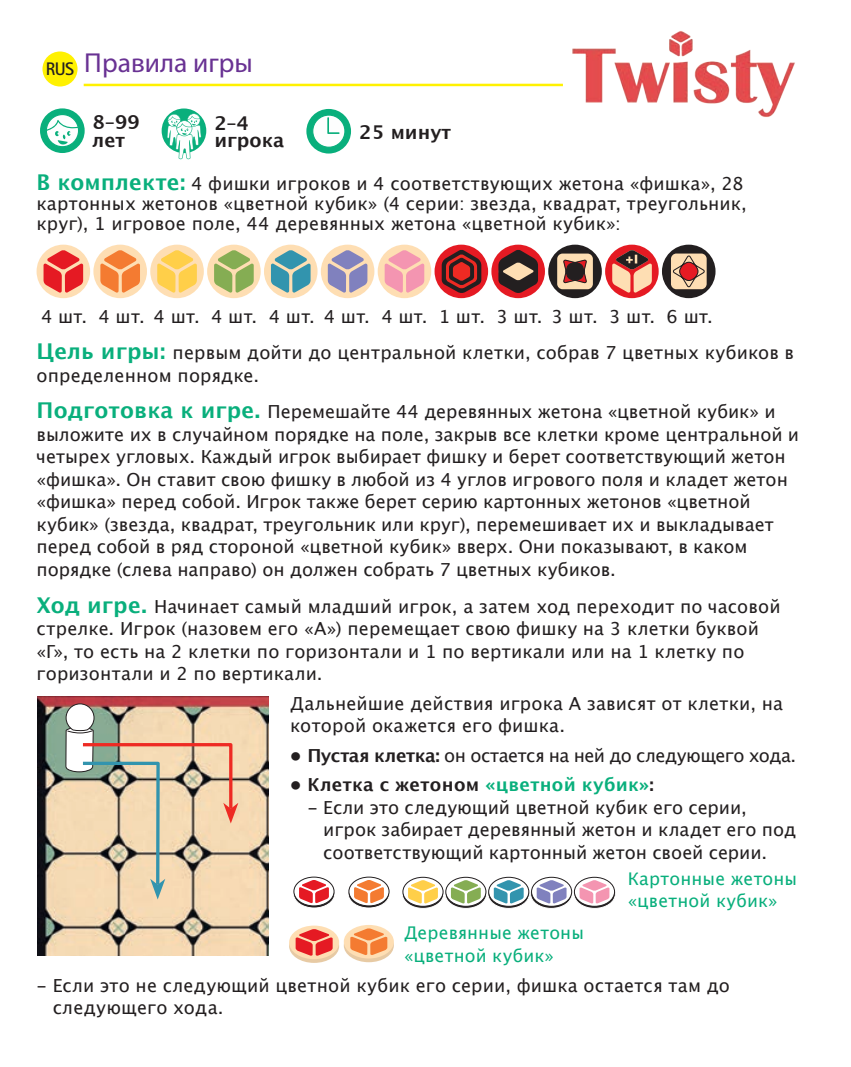
<style>
.page{position:relative;width:851px;height:1067px;background:#fff}
.page>*{position:absolute;margin:0;border:0;box-sizing:border-box;transform-origin:0 0}
.t1{font:27.5px "Myriad Pro";color:#693293}
.t2{font:700 19px/17.5px "Lucida Grande";color:#231f20}
.t3{font:18px/22.5px "Lucida Grande";letter-spacing:.005em;color:#231f20}
.t4{font:18px "Lucida Grande";letter-spacing:-.025em;color:#231f20}
.t5{font:700 18px "Lucida Grande";letter-spacing:.015em;color:#231f20}
.t6{font:17.5px/22.5px "Lucida Grande";letter-spacing:.01em;color:#09af7c}
.s1{font-weight:700;font-size:21.75px;color:#09af7c}
.s2{font-weight:700}
.s3{color:#09af7c}
</style>
<div class="page">
<div style="left:306px;top:109px;width:45px;height:45px;background:#09af7c;border-radius:50%"></div>
<svg style="left:312px;top:114px;width:33px;height:34px"></svg>
<div style="left:661px;top:245px;width:54px;height:53px;background:#231f20;border-radius:50%"></div>
<div style="left:670px;top:253px;width:36px;height:36px;background:#fedeb3;border-radius:5px"></div>
<svg style="left:672px;top:255px;width:33px;height:33px"></svg>
<div style="left:548px;top:245px;width:53px;height:53px;background:#231f20;border-radius:50%"></div>
<div style="left:557px;top:254px;width:35px;height:35px;background:#fedeb3;border-radius:5px"></div>
<svg style="left:563px;top:260px;width:24px;height:23px"></svg>
<svg style="left:604px;top:245px;width:54px;height:53px"></svg>
<svg style="left:612px;top:250px;width:39px;height:43px;background:#cc7a69"></svg>
<div style="left:434px;top:245px;width:54px;height:53px;background:#e51a23;border-radius:50%"></div>
<svg style="left:441px;top:250px;width:40px;height:43px"></svg>
<div style="left:491px;top:245px;width:53px;height:53px;background:#e51a23;border-radius:50%"></div>
<svg style="left:498px;top:250px;width:39px;height:43px"></svg>
<div style="left:37px;top:245px;width:53px;height:53px;background:#fedeb3;border-radius:50%"></div>
<svg style="left:43px;top:250px;width:40px;height:43px"></svg>
<div style="left:93px;top:245px;width:54px;height:53px;background:#fedeb3;border-radius:50%"></div>
<svg style="left:100px;top:250px;width:40px;height:43px"></svg>
<div style="left:150px;top:245px;width:54px;height:53px;background:#fedeb3;border-radius:50%"></div>
<svg style="left:157px;top:250px;width:40px;height:43px"></svg>
<div style="left:207px;top:245px;width:53px;height:53px;background:#fedeb3;border-radius:50%"></div>
<svg style="left:214px;top:250px;width:39px;height:43px"></svg>
<div style="left:264px;top:245px;width:53px;height:53px;background:#fedeb3;border-radius:50%"></div>
<svg style="left:271px;top:250px;width:39px;height:43px"></svg>
<div style="left:321px;top:245px;width:53px;height:53px;background:#fedeb3;border-radius:50%"></div>
<svg style="left:327px;top:250px;width:40px;height:43px"></svg>
<div style="left:377px;top:245px;width:54px;height:53px;background:#fedeb3;border-radius:50%"></div>
<svg style="left:384px;top:250px;width:40px;height:43px"></svg>
<img style="left:38px;top:696px;width:231px;height:260px">
<svg style="left:65px;top:696px;width:173px;height:204px;background:#d7bda1"></svg>
<svg style="left:293px;top:879px;width:41px;height:29px"></svg>
<div style="left:293px;top:879px;width:42px;height:29px;border:1px solid #fff;border-radius:50%"></div>
<svg style="left:294px;top:877px;width:40px;height:29px"></svg>
<div style="left:293px;top:877px;width:41px;height:29px;border:1px solid #231f20;border-radius:50%"></div>
<svg style="left:299px;top:880px;width:30px;height:23px"></svg>
<svg style="left:348px;top:879px;width:41px;height:29px"></svg>
<div style="left:347px;top:879px;width:42px;height:29px;border:1px solid #fff;border-radius:50%"></div>
<svg style="left:349px;top:877px;width:40px;height:29px"></svg>
<div style="left:348px;top:877px;width:41px;height:29px;border:1px solid #231f20;border-radius:50%"></div>
<svg style="left:354px;top:880px;width:30px;height:23px"></svg>
<svg style="left:402px;top:879px;width:41px;height:29px"></svg>
<div style="left:402px;top:879px;width:42px;height:30px;border:1px solid #fff;border-radius:50%"></div>
<svg style="left:445px;top:879px;width:41px;height:29px"></svg>
<div style="left:444px;top:879px;width:42px;height:30px;border:1px solid #fff;border-radius:50%"></div>
<svg style="left:530px;top:879px;width:41px;height:29px"></svg>
<div style="left:530px;top:879px;width:42px;height:30px;border:1px solid #fff;border-radius:50%"></div>
<svg style="left:487px;top:879px;width:42px;height:29px"></svg>
<div style="left:487px;top:879px;width:42px;height:30px;border:1px solid #fff;border-radius:50%"></div>
<svg style="left:573px;top:879px;width:42px;height:29px"></svg>
<div style="left:573px;top:879px;width:42px;height:30px;border:1px solid #fff;border-radius:50%"></div>
<svg style="left:403px;top:877px;width:40px;height:29px"></svg>
<div style="left:402px;top:877px;width:41px;height:29px;border:1px solid #231f20;border-radius:50%"></div>
<svg style="left:408px;top:880px;width:29px;height:23px"></svg>
<svg style="left:445px;top:877px;width:40px;height:29px"></svg>
<div style="left:445px;top:877px;width:41px;height:29px;border:1px solid #231f20;border-radius:50%"></div>
<svg style="left:450px;top:880px;width:30px;height:23px"></svg>
<svg style="left:488px;top:877px;width:40px;height:29px"></svg>
<div style="left:488px;top:877px;width:41px;height:29px;border:1px solid #231f20;border-radius:50%"></div>
<svg style="left:493px;top:880px;width:30px;height:23px"></svg>
<svg style="left:531px;top:877px;width:40px;height:29px"></svg>
<div style="left:531px;top:877px;width:40px;height:29px;border:1px solid #231f20;border-radius:50%"></div>
<svg style="left:536px;top:880px;width:30px;height:23px"></svg>
<svg style="left:574px;top:877px;width:40px;height:29px"></svg>
<div style="left:573px;top:877px;width:41px;height:29px;border:1px solid #231f20;border-radius:50%"></div>
<svg style="left:579px;top:880px;width:30px;height:23px"></svg>
<div style="left:289px;top:929px;width:50px;height:34px;background:#e7caa4;border-radius:50%"></div>
<div style="left:289px;top:925px;width:50px;height:34px;background:#fedeb3;border-radius:50%"></div>
<svg style="left:295px;top:929px;width:37px;height:27px"></svg>
<svg style="left:343px;top:928px;width:50px;height:34px"></svg>
<div style="left:343px;top:925px;width:50px;height:33px;background:#fedeb3;border-radius:50%"></div>
<svg style="left:350px;top:928px;width:37px;height:27px"></svg>
<div style="left:42px;top:51px;width:35px;height:35px;background:#fff101;border-radius:50%"></div>
<hr style="left:84px;top:84px;width:478px;height:2px;background:#fff101">
<div style="left:40px;top:108px;width:45px;height:45px;background:#09af7c;border-radius:50%"></div>
<svg style="left:46px;top:114px;width:33px;height:33px"></svg>
<svg style="left:161px;top:108px;width:45px;height:45px"></svg>
<svg style="left:167px;top:114px;width:34px;height:45px"></svg>
<img style="left:533px;top:31px;width:262px;height:86px">
<h1 class="t1" style="left:46px;top:48px;width:208px"><sub>RUS</sub> Правила игры</h1>
<p class="t2" style="left:93px;top:114px;width:49px">8–99 лет</p>
<p class="t2" style="left:214px;top:114px;width:71px">2–4 игрока</p>
<p class="t2" style="left:359px;top:123px;width:93px">25 минут</p>
<p class="t3" style="left:37px;top:174px;width:711px;line-height:20px"><span class="s1">В комплекте:</span> 4 фишки игроков и 4 соответствующих жетона «фишка», 28 картонных жетонов «цветной кубик» (4 серии: звезда, квадрат, треугольник, круг), 1 игровое поле, 44 деревянных жетона «цветной кубик»:</p>
<p class="t3" style="left:37px;top:298px;width:758px;line-height:36.8px">4 шт. 4 шт. 4 шт. 4 шт. 4 шт. 4 шт. 4 шт. 1 шт. 3 шт. 3 шт. 3 шт. 6 шт.<br><span class="s1">Цель игры:</span> первым дойти до центральной клетки, собрав 7 цветных кубиков в</p>
<p class="t3" style="left:37px;top:357px;width:740px;line-height:36.8px">определенном порядке.<br><span class="s1">Подготовка к игре.</span> Перемешайте 44 деревянных жетона «цветной кубик» и</p>
<p class="t3" style="left:37px;top:423px;width:763px">выложите их в случайном порядке на поле, закрыв все клетки кроме центральной и четырех угловых. Каждый игрок выбирает фишку и берет соответствующий жетон «фишка». Он ставит свою фишку в любой из 4 углов игрового поля и кладет жетон «фишка» перед собой. Игрок также берет серию картонных жетонов «цветной кубик» (звезда, квадрат, треугольник или круг), перемешивает их и выкладывает перед собой в ряд стороной «цветной кубик» вверх. Они показывают, в каком порядке (слева направо) он должен собрать 7 цветных кубиков.</p>
<p class="t3" style="left:37px;top:595px;width:745px"><span class="s1">Ход игре.</span> Начинает самый младший игрок, а затем ход переходит по часовой стрелке. Игрок (назовем его «A») перемещает свою фишку на 3 клетки буквой «Г», то есть на 2 клетки по горизонтали и 1 по вертикали или на 1 клетку по горизонтали и 2 по вертикали.</p>
<p class="t3" style="left:290px;top:692px;width:494px">Дальнейшие действия игрока А зависят от клетки, на которой окажется его фишка.</p>
<p class="t4" style="left:290px;top:745px;width:507px"><span class="s2">• Пустая клетка:</span> он остается на ней до следующего хода.</p>
<p class="t5" style="left:290px;top:770px;width:365px">• Клетка с жетоном <span class="s3">«цветной кубик»</span>:</p>
<p class="t3" style="left:323px;top:796px;width:474px;text-indent:-16px">- Если это следующий цветной кубик его серии, игрок забирает деревянный жетон и кладет его под соответствующий картонный жетон своей серии.</p>
<p class="t6" style="left:404px;top:922px;width:181px">Деревянные жетоны «цветной кубик»</p>
<p class="t6" style="left:627px;top:867px;width:171px">Картонные жетоны «цветной кубик»</p>
<p class="t3" style="left:53px;top:974px;width:678px;text-indent:-16px">- Если это не следующий цветной кубик его серии, фишка остается там до следующего хода.</p>
</div>
